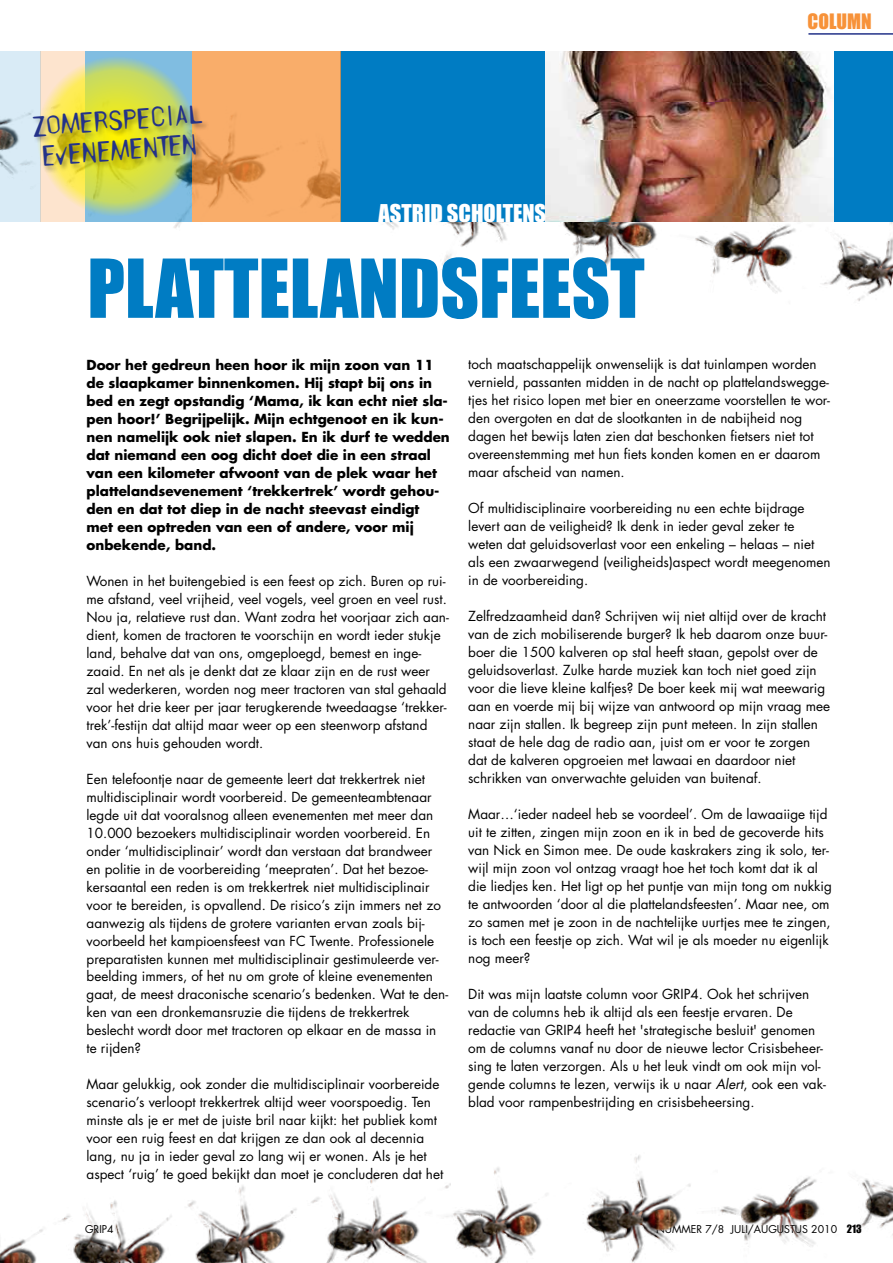
<style>
.page{position:relative;width:893px;height:1263px;background:#fff}
.page>*{position:absolute;margin:0;border:0;box-sizing:border-box;transform-origin:0 0}
.t1{font:75px "Impact";color:#007cc3}
.t2{font:25.2px/30.2px "Kubota Font";color:#233289}
.t3{font:22.5px "Impact";color:#fff}
.t4{font:19.5px "Impact";color:#f79239}
.t5{font:13.5px/18px "Futura Std";color:#000}
.t6{font:700 13.5px/18px "Futura Std";color:#000}
.t7{font:10.5px "Futura Std";color:#000}
.s1{font-style:italic}
.s2{font-family:"Impact"}
</style>
<div class="page">
<img style="left:0;top:1155px;width:893px;height:108px">
<img style="left:0;top:221px;width:893px;height:80px">
<hr style="left:808px;top:33px;width:85px;height:2px;background:#233289">
<div style="left:340px;top:51px;width:553px;height:170px;background:#007cc3"></div>
<svg style="left:192px;top:51px;width:148px;height:170px;background:#f4a864"></svg>
<div style="left:85px;top:51px;width:107px;height:170px;background:#80bde1"></div>
<div style="left:40px;top:51px;width:45px;height:170px;background:#fde4ce"></div>
<svg style="left:0;top:51px;width:40px;height:170px;background:#d0e1eb"></svg>
<img style="left:545px;top:51px;width:288px;height:170px">
<svg style="left:34px;top:54px;width:164px;height:164px;background:#c8d87c"></svg>
<div style="left:31px;top:103px;width:178px;height:70px;background:#000;opacity:.35"></div>
<h2 class="t2" style="left:32px;top:111px;width:170px;rotate:-5deg">Zomerspecial<br>Evenementen</h2>
<h3 class="t3" style="left:378px;top:196px;width:169px">ASTRID SCHOLTENS</h3>
<h1 class="t1" style="left:87px;top:230px;width:559px">PLATTELANDSFEEST</h1>
<h3 class="t4" style="left:808px;top:6px;width:66px">COLUMN</h3>
<p class="t6" style="left:87px;top:355px;width:365px">Door het gedreun heen hoor ik mijn zoon van 11 de slaapkamer binnenkomen. Hij stapt bij ons in bed en zegt opstandig ‘Mama, ik kan echt niet sla&shy;pen hoor!’ Begrijpelijk. Mijn echtgenoot en ik kun&shy;nen namelijk ook niet slapen. En ik durf te wedden dat niemand een oog dicht doet die in een straal van een kilometer afwoont van de plek waar het plattelandsevenement ‘trekkertrek’ wordt gehou&shy;den en dat tot diep in de nacht steevast eindigt<br>met een optreden van een of andere, voor mij onbekende, band.</p>
<p class="t5" style="left:87px;top:572px;width:364px">Wonen in het buitengebied is een feest op zich. Buren op rui&shy;me afstand, veel vrijheid, veel vogels, veel groen en veel rust.<br>Nou ja, relatieve rust dan. Want zodra het voorjaar zich aan&shy;dient, komen de tractoren te voorschijn en wordt ieder stukje land, behalve dat van ons, omgeploegd, bemest en inge&shy;zaaid. En net als je denkt dat ze klaar zijn en de rust weer zal wederkeren, worden nog meer tractoren van stal gehaald voor het drie keer per jaar terugkerende tweedaagse ‘trekker&shy;trek’-festijn dat altijd maar weer op een steenworp afstand van ons huis gehouden wordt.</p>
<p class="t5" style="left:87px;top:770px;width:363px">Een telefoontje naar de gemeente leert dat trekkertrek niet multidisciplinair wordt voorbereid. De gemeenteambtenaar legde uit dat vooralsnog alleen evenementen met meer dan 10.000 bezoekers multidisciplinair worden voorbereid. En onder ‘multidisciplinair’ wordt dan verstaan dat brandweer en politie in de voorbereiding ‘meepraten’. Dat het bezoe&shy;kersaantal een reden is om trekkertrek niet multidisciplinair voor te bereiden, is opvallend. De risico’s zijn immers net zo aanwezig als tijdens de grotere varianten ervan zoals bij&shy;voorbeeld het kampioensfeest van FC Twente. Professionele preparatisten kunnen met multidisciplinair gestimuleerde ver&shy;beelding immers, of het nu om grote of kleine evenementen gaat, de meest draconische scenario’s bedenken. Wat te den&shy;ken van een dronkemansruzie die tijdens de trekkertrek beslecht wordt door met tractoren op elkaar en de massa in te rijden?</p>
<p class="t5" style="left:87px;top:1076px;width:358px">Maar gelukkig, ook zonder die multidisciplinair voorbereide scenario’s verloopt trekkertrek altijd weer voorspoedig. Ten minste als je er met de juiste bril naar kijkt: het publiek komt voor een ruig feest en dat krijgen ze dan ook al decennia lang, nu ja in ieder geval zo lang wij er wonen. Als je het aspect ‘ruig’ te goed bekijkt dan moet je concluderen dat het</p>
<p class="t5" style="left:468px;top:356px;width:363px">toch maatschappelijk onwenselijk is dat tuinlampen worden vernield, passanten midden in de nacht op plattelandswegge&shy;tjes het risico lopen met bier en oneerzame voorstellen te wor&shy;den overgoten en dat de slootkanten in de nabijheid nog dagen het bewijs laten zien dat beschonken fietsers niet tot overeenstemming met hun fiets konden komen en er daarom maar afscheid van namen.</p>
<p class="t5" style="left:468px;top:499px;width:364px">Of multidisciplinaire voorbereiding nu een echte bijdrage levert aan de veiligheid? Ik denk in ieder geval zeker te weten dat geluidsoverlast voor een enkeling – helaas – niet als een zwaarwegend (veiligheids)aspect wordt meegenomen in de voorbereiding.</p>
<p class="t5" style="left:468px;top:607px;width:363px">Zelfredzaamheid dan? Schrijven wij niet altijd over de kracht van de zich mobiliserende burger? Ik heb daarom onze buur&shy;boer die 1500 kalveren op stal heeft staan, gepolst over de geluidsoverlast. Zulke harde muziek kan toch niet goed zijn voor die lieve kleine kalfjes? De boer keek mij wat meewarig aan en voerde mij bij wijze van antwoord op mijn vraag mee naar zijn stallen. Ik begreep zijn punt meteen. In zijn stallen staat de hele dag de radio aan, juist om er voor te zorgen dat de kalveren opgroeien met lawaai en daardoor niet schrikken van onverwachte geluiden van buitenaf.</p>
<p class="t5" style="left:468px;top:805px;width:365px">Maar…‘ieder nadeel heb se voordeel’. Om de lawaaiige tijd uit te zitten, zingen mijn zoon en ik in bed de gecoverde hits van Nick en Simon mee. De oude kaskrakers zing ik solo, ter&shy;wijl mijn zoon vol ontzag vraagt hoe het toch komt dat ik al die liedjes ken. Het ligt op het puntje van mijn tong om nukkig te antwoorden ‘door al die plattelandsfeesten’. Maar nee, om zo samen met je zoon in de nachtelijke uurtjes mee te zingen, is toch een feestje op zich. Wat wil je als moeder nu eigenlijk nog meer?</p>
<p class="t5" style="left:468px;top:985px;width:359px">Dit was mijn laatste column voor GRIP4. Ook het schrijven van de columns heb ik altijd als een feestje ervaren. De redactie van GRIP4 heeft het 'strategische besluit' genomen om de columns vanaf nu door de nieuwe lector Crisisbeheer&shy;sing te laten verzorgen. Als u het leuk vindt om ook mijn vol&shy;gende columns te lezen, verwijs ik u naar <span class="s1">Alert</span>, ook een vak&shy;blad voor rampenbestrijding en crisisbeheersing.</p>
<p class="t7" style="left:85px;top:1223px;width:30px">GRIP4</p>
<p class="t7" style="left:656px;top:1223px;width:207px">NUMMER 7/8 JULI/AUGUSTUS 2010 <span class="s2">213</span></p>
</div>
